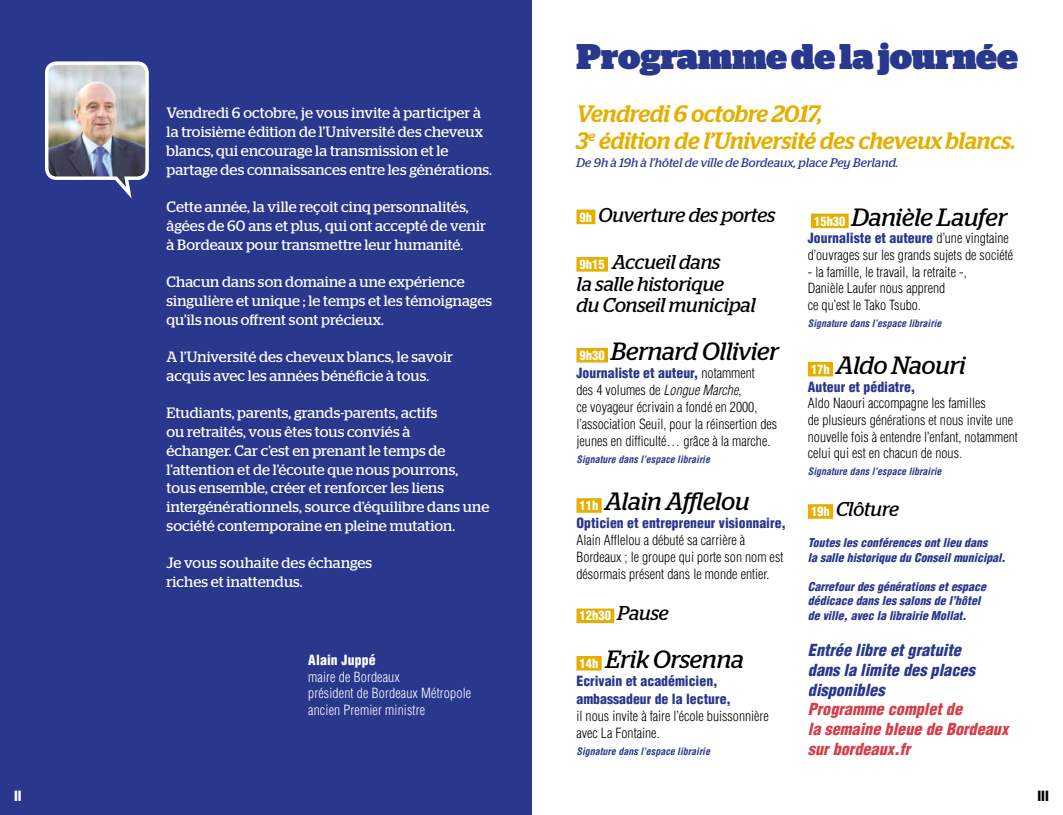
<style>
.page{position:relative;width:1063px;height:815px;background:#fff}
.page>*{position:absolute;margin:0;border:0;box-sizing:border-box;transform-origin:0 0}
.t1{font:900 35.62px "Stag";color:#29378c}
.t2{font:italic 25px "Stag";color:#000}
.t3{font:italic 500 23.75px/27.5px "Stag";letter-spacing:-.005em;color:#e4af00}
.t4{font:italic 20px/21.8px "Stag";color:#000}
.t5{font:italic 900 condensed 16.25px/19.8px "Helvetica";color:#d53d48}
.t6{font:italic 900 condensed 16.25px/19.8px "Helvetica";color:#29378c}
.t7{font:15px/18.8px "Stag";letter-spacing:.01em;color:#fff}
.t8{font:300 condensed 13.75px/17px "Helvetica";color:#000}
.t9{font:900 condensed 13.75px/18px "Helvetica";color:#29378c}
.t10{font:300 condensed 13.75px/16.5px "Helvetica";letter-spacing:.01em;color:#fff}
.t11{font:900 condensed 13.75px "Helvetica";letter-spacing:.01em;color:#fff}
.t12{font:900 condensed 13.75px "Helvetica";color:#000}
.t13{font:900 condensed 12.62px "Helvetica";color:#fff}
.t14{font:italic 12.5px "Stag";letter-spacing:.01em;color:#29378c}
.t15{font:italic 900 condensed 11.88px/14.5px "Helvetica";color:#29378c}
.t16{font:italic 700 condensed 10px "Helvetica";color:#29378c}
.s1{font-family:"Helvetica";font-weight:900;font-style:normal;font-stretch:condensed;font-size:12.62px;color:#fff}
.s2{font-weight:900;color:#29378c}
.s3{font-style:italic}
.s4{font-family:"Stag";font-weight:400;font-style:italic;font-stretch:normal;font-size:20px;color:#000}
</style>
<div class="page">
<div style="left:0;top:0;width:531px;height:815px;background:#29378c"></div>
<img style="left:45px;top:61px;width:104px;height:138px">
<div style="left:576px;top:210px;width:19px;height:14px;background:#e4af00"></div>
<div style="left:576px;top:257px;width:32px;height:15px;background:#e4af00"></div>
<div style="left:576px;top:348px;width:32px;height:14px;background:#e4af00"></div>
<div style="left:576px;top:498px;width:26px;height:15px;background:#e4af00"></div>
<div style="left:576px;top:609px;width:38px;height:14px;background:#e4af00"></div>
<div style="left:576px;top:656px;width:26px;height:15px;background:#e4af00"></div>
<div style="left:811px;top:214px;width:38px;height:14px;background:#e4af00"></div>
<div style="left:808px;top:362px;width:25px;height:14px;background:#e4af00"></div>
<div style="left:808px;top:504px;width:25px;height:15px;background:#e4af00"></div>
<p class="t7" style="left:167px;top:104px;width:327px">Vendredi 6 octobre, je vous invite à participer à la troisième édition de l’Université des cheveux blancs, qui encourage la transmission et le partage des connaissances entre les générations.</p>
<p class="t7" style="left:167px;top:197px;width:321px">Cette année, la ville reçoit cinq personnalités, âgées de 60 ans et plus, qui ont accepté de venir à Bordeaux pour transmettre leur humanité.</p>
<p class="t7" style="left:167px;top:272px;width:327px">Chacun dans son domaine a une expérience singulière et unique ; le temps et les témoignages qu’ils nous offrent sont précieux.</p>
<p class="t7" style="left:167px;top:347px;width:288px">A l’Université des cheveux blancs, le savoir acquis avec les années bénéficie à tous.</p>
<p class="t7" style="left:167px;top:404px;width:324px">Etudiants, parents, grands-parents, actifs<br>ou retraités, vous êtes tous conviés à<br>échanger. Car c’est en prenant le temps de l’attention et de l’écoute que nous pourrons, tous ensemble, créer et renforcer les liens intergénérationnels, source d’équilibre dans une société contemporaine en pleine mutation.</p>
<p class="t7" style="left:167px;top:554px;width:207px">Je vous souhaite des échanges riches et inattendus.</p>
<p class="t11" style="left:308px;top:652px;width:69px">Alain Juppé</p>
<p class="t10" style="left:308px;top:669px;width:164px">maire de Bordeaux<br>président de Bordeaux Métropole ancien Premier ministre</p>
<h1 class="t1" style="left:576px;top:36px;width:443px">Programme de la journée</h1>
<h3 class="t3" style="left:576px;top:99px;width:441px">Vendredi 6 octobre 2017,<br>3<sup>e</sup> édition de l’Université des cheveux blancs.</h3>
<p class="t14" style="left:576px;top:155px;width:323px">De 9h à 19h à l’hôtel de ville de Bordeaux, place Pey Berland.</p>
<h3 class="t4" style="left:580px;top:203px;width:197px"><span class="s1">9h</span> Ouverture des portes</h3>
<h3 class="t4" style="left:576px;top:251px;width:181px"><span class="s1">9h15</span> Accueil dans<br>la salle historique<br>du Conseil municipal</h3>
<h2 class="t2" style="left:580px;top:337px;width:201px"><span class="s1">9h30</span> Bernard Ollivier</h2>
<p class="t8" style="left:576px;top:364px;width:202px"><span class="s2">Journaliste et auteur,</span> notamment<br>des 4 volumes de <span class="s3">Longue Marche</span>,<br>ce voyageur écrivain a fondé en 2000, l’association Seuil, pour la réinsertion des jeunes en difficulté… grâce à la marche.</p>
<p class="t16" style="left:576px;top:453px;width:135px">Signature dans l’espace librairie</p>
<h2 class="t2" style="left:580px;top:487px;width:171px"><span class="s1">11h</span> Alain Afflelou</h2>
<p class="t9" style="left:576px;top:514px;width:211px">Opticien et entrepreneur visionnaire,</p>
<p class="t8" style="left:576px;top:531px;width:208px">Alain Afflelou a débuté sa carrière à<br>Bordeaux ; le groupe qui porte son nom est désormais présent dans le monde entier.</p>
<p class="t13" style="left:580px;top:608px;width:90px">12h30 <span class="s4">Pause</span></p>
<h2 class="t2" style="left:580px;top:645px;width:166px"><span class="s1">14h</span> Erik Orsenna</h2>
<p class="t9" style="left:576px;top:672px;width:156px">Ecrivain et académicien, ambassadeur de la lecture,</p>
<p class="t8" style="left:576px;top:707px;width:194px">il nous invite à faire l’école buissonnière avec La Fontaine.</p>
<p class="t16" style="left:576px;top:745px;width:135px">Signature dans l’espace librairie</p>
<h2 class="t2" style="left:814px;top:202px;width:194px"><span class="s1">15h30</span> Danièle Laufer</h2>
<p class="t8" style="left:808px;top:230px;width:207px"><span class="s2">Journaliste et auteure</span> d’une vingtaine d’ouvrages sur les grands sujets de société</p>
<p class="t8" style="left:808px;top:263px;width:160px">- la famille, le travail, la retraite -,<br>Danièle Laufer nous apprend<br>ce qu’est le Tako Tsubo.</p>
<p class="t16" style="left:808px;top:317px;width:135px">Signature dans l’espace librairie</p>
<h2 class="t2" style="left:811px;top:350px;width:156px"><span class="s1">17h</span> Aldo Naouri</h2>
<p class="t9" style="left:808px;top:377px;width:109px">Auteur et pédiatre,</p>
<p class="t8" style="left:808px;top:395px;width:212px">Aldo Naouri accompagne les familles<br>de plusieurs générations et nous invite une nouvelle fois à entendre l’enfant, notamment celui qui est en chacun de nous.</p>
<p class="t16" style="left:808px;top:465px;width:135px">Signature dans l’espace librairie</p>
<h3 class="t4" style="left:811px;top:498px;width:89px"><span class="s1">19h</span> Clôture</h3>
<p class="t15" style="left:808px;top:536px;width:199px">Toutes les conférences ont lieu dans<br>la salle historique du Conseil municipal.</p>
<p class="t15" style="left:808px;top:579px;width:180px">Carrefour des générations et espace dédicace dans les salons de l’hôtel de ville, avec la librairie Mollat.</p>
<p class="t6" style="left:808px;top:640px;width:169px">Entrée libre et gratuite dans la limite des places disponibles</p>
<p class="t5" style="left:808px;top:699px;width:202px">Programme complet de<br>la semaine bleue de Bordeaux sur bordeaux.fr</p>
<p class="t11" style="left:14px;top:787px;width:9px">II</p>
<p class="t12" style="left:1037px;top:787px;width:13px">III</p>
</div>
